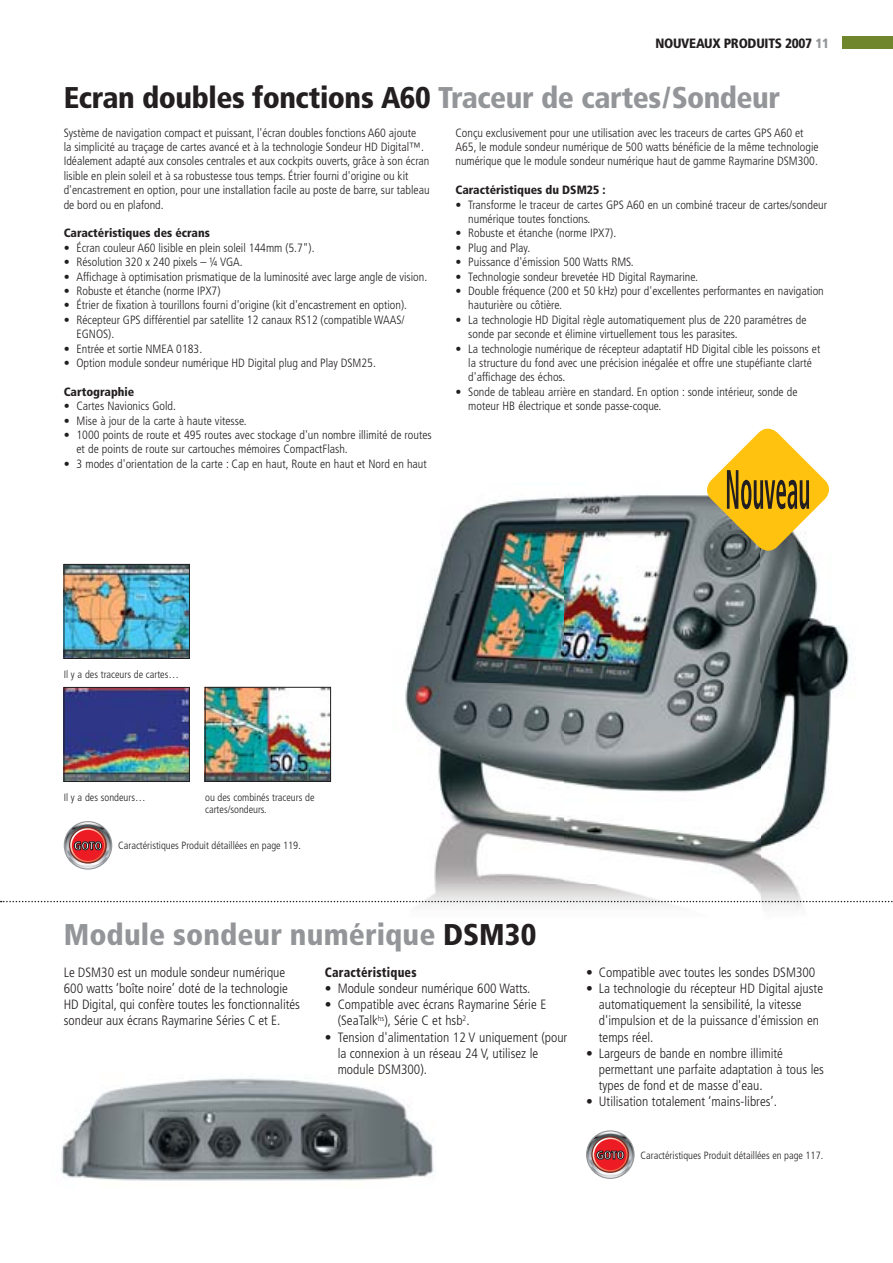
<style>
.page{position:relative;width:893px;height:1263px;background:#fff}
.page>*{position:absolute;margin:0;border:0;box-sizing:border-box;transform-origin:0 0}
.t1{font:900 condensed 30px "Frutiger";letter-spacing:-.02em;color:#231f20}
.t2{font:900 condensed 30px "Frutiger";color:#939598}
.t3{font:300 condensed 13.5px/16.2px "Frutiger";color:#231f20}
.t4{font:900 condensed 13.5px "Frutiger";letter-spacing:-.02em;color:#231f20}
.t5{font:900 condensed 13.5px "Frutiger";letter-spacing:.02em;color:#231f20;scale:.9 1}
.t6{font:300 condensed 12px/14.4px "Frutiger";color:#231f20}
.t7{font:900 condensed 12px "Frutiger";color:#231f20}
.t8{font:300 condensed 10.5px/12.6px "Frutiger";color:#231f20}
.s1{color:#939598}
.s2{color:#231f20}
</style>
<div class="page">
<img style="left:368px;top:495px;width:490px;height:413px">
<img style="left:66px;top:566px;width:122px;height:91px">
<div style="left:64px;top:564px;width:126px;height:95px;border:1px solid #231f20"></div>
<img style="left:66px;top:689px;width:122px;height:91px">
<div style="left:64px;top:687px;width:126px;height:95px;border:1px solid #231f20"></div>
<img style="left:207px;top:689px;width:122px;height:91px">
<div style="left:205px;top:687px;width:126px;height:95px;border:1px solid #231f20"></div>
<svg style="left:1px;top:901px;width:892px;height:1px"></svg>
<img style="left:61px;top:1078px;width:373px;height:103px">
<svg style="left:64px;top:822px;width:48px;height:47px"></svg>
<svg style="left:66px;top:824px;width:44px;height:42px;background:#bc6b6d"></svg>
<div style="left:95px;top:842px;width:7px;height:8px;border:1px solid #231f20;border-radius:50%"></div>
<div style="left:64px;top:821px;width:48px;height:49px;border:1px solid #939598;border-radius:50%"></div>
<svg style="left:587px;top:1131px;width:47px;height:47px"></svg>
<svg style="left:589px;top:1134px;width:43px;height:42px;background:#bc696b"></svg>
<div style="left:617px;top:1151px;width:7px;height:8px;border:1px solid #231f20;border-radius:50%"></div>
<div style="left:586px;top:1130px;width:48px;height:49px;border:1px solid #939598;border-radius:50%"></div>
<div style="left:842px;top:37px;width:51px;height:12px;background:#6f862d"></div>
<svg style="left:702px;top:428px;width:132px;height:128px"></svg>
<p class="t4" style="left:655px;top:38px;width:175px">NOUVEAUX PRODUITS 2007 <span class="s1">11</span></p>
<p class="t1" style="left:64px;top:85px;width:718px">Ecran doubles fonctions A60 <span class="s1">Traceur de cartes/Sondeur</span></p>
<p class="t6" style="left:64px;top:126px;width:367px">Système de navigation compact et puissant, l'écran doubles fonctions A60 ajoute<br>la simplicité au traçage de cartes avancé et à la technologie Sondeur HD Digital™.<br>Idéalement adapté aux consoles centrales et aux cockpits ouverts, grâce à son écran lisible en plein soleil et à sa robustesse tous temps. Étrier fourni d'origine ou kit d'encastrement en option, pour une installation facile au poste de barre, sur tableau de bord ou en plafond.</p>
<p class="t7" style="left:64px;top:228px;width:148px">Caractéristiques des écrans</p>
<p class="t6" style="left:64px;top:241px;width:252px">• Écran couleur A60 lisible en plein soleil 144mm (5.7").</p>
<p class="t6" style="left:64px;top:256px;width:181px">• Résolution 320 x 240 pixels – ¼ VGA.</p>
<p class="t6" style="left:64px;top:270px;width:365px">• Affichage à optimisation prismatique de la luminosité avec large angle de vision.</p>
<p class="t6" style="left:64px;top:285px;width:158px">• Robuste et étanche (norme IPX7)</p>
<p class="t6" style="left:64px;top:299px;width:345px">• Étrier de fixation à tourillons fourni d'origine (kit d'encastrement en option).</p>
<p class="t6" style="left:76px;top:313px;width:330px;text-indent:-13px">• Récepteur GPS différentiel par satellite 12 canaux RS12 (compatible WAAS/<br>EGNOS).</p>
<p class="t6" style="left:64px;top:342px;width:140px">• Entrée et sortie NMEA 0183.</p>
<p class="t6" style="left:64px;top:357px;width:314px">• Option module sondeur numérique HD Digital plug and Play DSM25.</p>
<p class="t7" style="left:64px;top:387px;width:72px">Cartographie</p>
<p class="t6" style="left:64px;top:400px;width:114px">• Cartes Navionics Gold.</p>
<p class="t6" style="left:64px;top:414px;width:184px">• Mise à jour de la carte à haute vitesse.</p>
<p class="t6" style="left:76px;top:429px;width:357px;text-indent:-13px">• 1000 points de route et 495 routes avec stockage d'un nombre illimité de routes et de points de route sur cartouches mémoires CompactFlash.</p>
<p class="t6" style="left:64px;top:457px;width:365px">• 3 modes d'orientation de la carte : Cap en haut, Route en haut et Nord en haut</p>
<p class="t6" style="left:455px;top:126px;width:365px">Conçu exclusivement pour une utilisation avec les traceurs de cartes GPS A60 et<br>A65, le module sondeur numérique de 500 watts bénéficie de la même technologie numérique que le module sondeur numérique haut de gamme Raymarine DSM300.</p>
<p class="t7" style="left:455px;top:185px;width:152px">Caractéristiques du DSM25 :</p>
<p class="t6" style="left:468px;top:198px;width:360px;text-indent:-13px">• Transforme le traceur de cartes GPS A60 en un combiné traceur de cartes/sondeur numérique toutes fonctions.</p>
<p class="t6" style="left:455px;top:227px;width:162px">• Robuste et étanche (norme IPX7).</p>
<p class="t6" style="left:455px;top:241px;width:76px">• Plug and Play.</p>
<p class="t6" style="left:455px;top:256px;width:180px">• Puissance d'émission 500 Watts RMS.</p>
<p class="t6" style="left:455px;top:270px;width:244px">• Technologie sondeur brevetée HD Digital Raymarine.</p>
<p class="t6" style="left:468px;top:285px;width:357px;text-indent:-13px">• Double fréquence (200 et 50 kHz) pour d'excellentes performantes en navigation hauturière ou côtière.</p>
<p class="t6" style="left:468px;top:313px;width:340px;text-indent:-13px">• La technologie HD Digital règle automatiquement plus de 220 paramétres de sonde par seconde et élimine virtuellement tous les parasites.</p>
<p class="t6" style="left:468px;top:342px;width:354px;text-indent:-13px">• La technologie numérique de récepteur adaptatif HD Digital cible les poissons et la structure du fond avec une précision inégalée et offre une stupéfiante clarté d'affichage des échos.</p>
<p class="t6" style="left:468px;top:385px;width:331px;text-indent:-13px">• Sonde de tableau arrière en standard. En option : sonde intérieur, sonde de moteur HB électrique et sonde passe-coque.</p>
<p class="t8" style="left:64px;top:669px;width:117px">Il y a des traceurs de cartes…</p>
<p class="t8" style="left:64px;top:791px;width:83px">Il y a des sondeurs…</p>
<p class="t8" style="left:205px;top:792px;width:111px">ou des combinés traceurs de cartes/sondeurs.</p>
<p class="t8" style="left:118px;top:840px;width:184px">Caractéristiques Produit détaillées en page 119.</p>
<p class="t2" style="left:64px;top:923px;width:474px">Module sondeur numérique <span class="s2">DSM30</span></p>
<p class="t3" style="left:64px;top:965px;width:238px">Le DSM30 est un module sondeur numérique 600 watts ‘boîte noire’ doté de la technologie HD Digital, qui confère toutes les fonctionnalités sondeur aux écrans Raymarine Séries C et E.</p>
<p class="t5" style="left:325px;top:967px;width:103px">Caractéristiques</p>
<p class="t3" style="left:325px;top:981px;width:207px">• Module sondeur numérique 600 Watts.</p>
<p class="t3" style="left:338px;top:997px;width:210px;text-indent:-13px">• Compatible avec écrans Raymarine Série E (SeaTalk<sup>hs</sup>), Série C et hsb<sup>2</sup>.</p>
<p class="t3" style="left:338px;top:1030px;width:231px;text-indent:-13px">• Tension d'alimentation 12 V uniquement (pour la connexion à un réseau 24 V, utilisez le module DSM300).</p>
<p class="t3" style="left:586px;top:965px;width:231px">• Compatible avec toutes les sondes DSM300</p>
<p class="t3" style="left:599px;top:981px;width:226px;text-indent:-13px">• La technologie du récepteur HD Digital ajuste automatiquement la sensibilité, la vitesse d'impulsion et de la puissance d'émission en temps réel.</p>
<p class="t3" style="left:599px;top:1046px;width:227px;text-indent:-13px">• Largeurs de bande en nombre illimité permettant une parfaite adaptation à tous les types de fond et de masse d'eau.</p>
<p class="t3" style="left:586px;top:1095px;width:192px">• Utilisation totalement ‘mains-libres’.</p>
<p class="t8" style="left:641px;top:1149px;width:184px">Caractéristiques Produit détaillées en page 117.</p>
</div>
